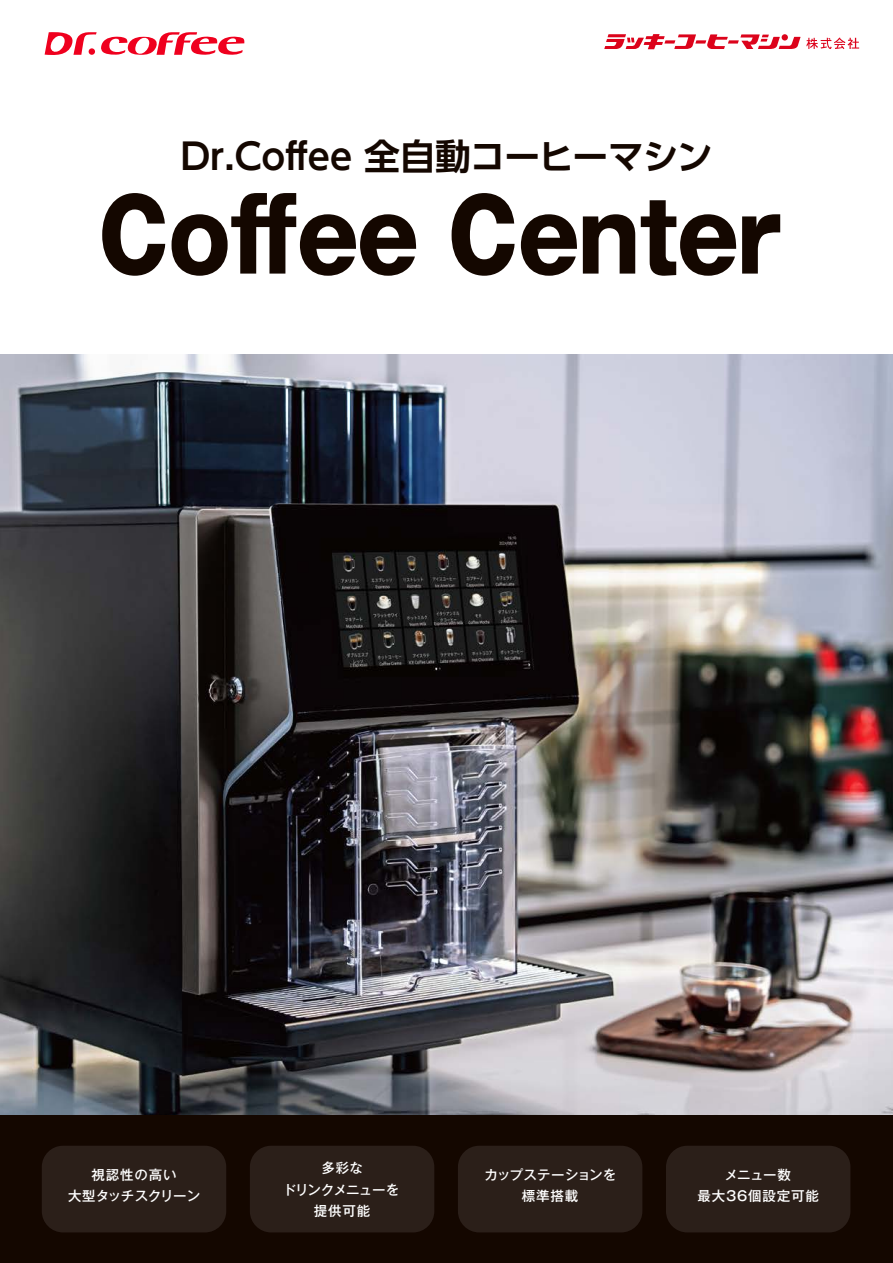
<style>
.page{position:relative;width:893px;height:1263px;background:#fff}
.page>*{position:absolute;margin:0;border:0;box-sizing:border-box;transform-origin:0 0}
.t1{font:800 97.5px "Gothic MB101 Pro";color:#140700;scale:.9 1}
.t2{font:700 35.85px "UD Shin Go Pro De";letter-spacing:-.01em;color:#140700}
.t3{font:500 13.5px/21.5px "Gothic MB101 Pro";letter-spacing:.015em;color:#fff;text-align:center}
.t4{font:500 13.5px/21.5px "Gothic MB101 Pro";letter-spacing:-.025em;color:#fff;text-align:center}
.t5{font:500 13.5px/21.5px "Gothic MB101 Pro";letter-spacing:.06em;color:#fff;text-align:center}
</style>
<div class="page">
<div style="left:0;top:1115px;width:893px;height:148px;background:#140700"></div>
<svg style="left:806px;top:38px;width:53px;height:11px"></svg>
<svg style="left:604px;top:34px;width:196px;height:15px"></svg>
<div style="left:42px;top:1146px;width:184px;height:86px;background:#2b1f19;border-radius:21px"></div>
<div style="left:250px;top:1146px;width:184px;height:86px;background:#2b1f19;border-radius:21px"></div>
<div style="left:458px;top:1146px;width:184px;height:86px;background:#2b1f19;border-radius:21px"></div>
<div style="left:666px;top:1146px;width:184px;height:86px;background:#2b1f19;border-radius:21px"></div>
<img style="left:0;top:354px;width:893px;height:761px">
<svg style="left:45px;top:32px;width:199px;height:23px"></svg>
<h2 class="t2" style="left:181px;top:127px;width:533px">Dr.Coffee 全自動コーヒーマシン</h2>
<h1 class="t1" style="left:98px;top:155px;width:762px">COFFEE CENTER</h1>
<p class="t3" style="left:68px;top:1162px;width:134px">視認性の高い<br>大型タッチスクリーン</p>
<p class="t4" style="left:283px;top:1155px;width:118px">多彩な<br>ドリンクメニューを提供可能</p>
<p class="t3" style="left:484px;top:1162px;width:133px">カップステーションを標準搭載</p>
<p class="t5" style="left:697px;top:1162px;width:123px">メニュー数<br>最大36個設定可能</p>
</div>
